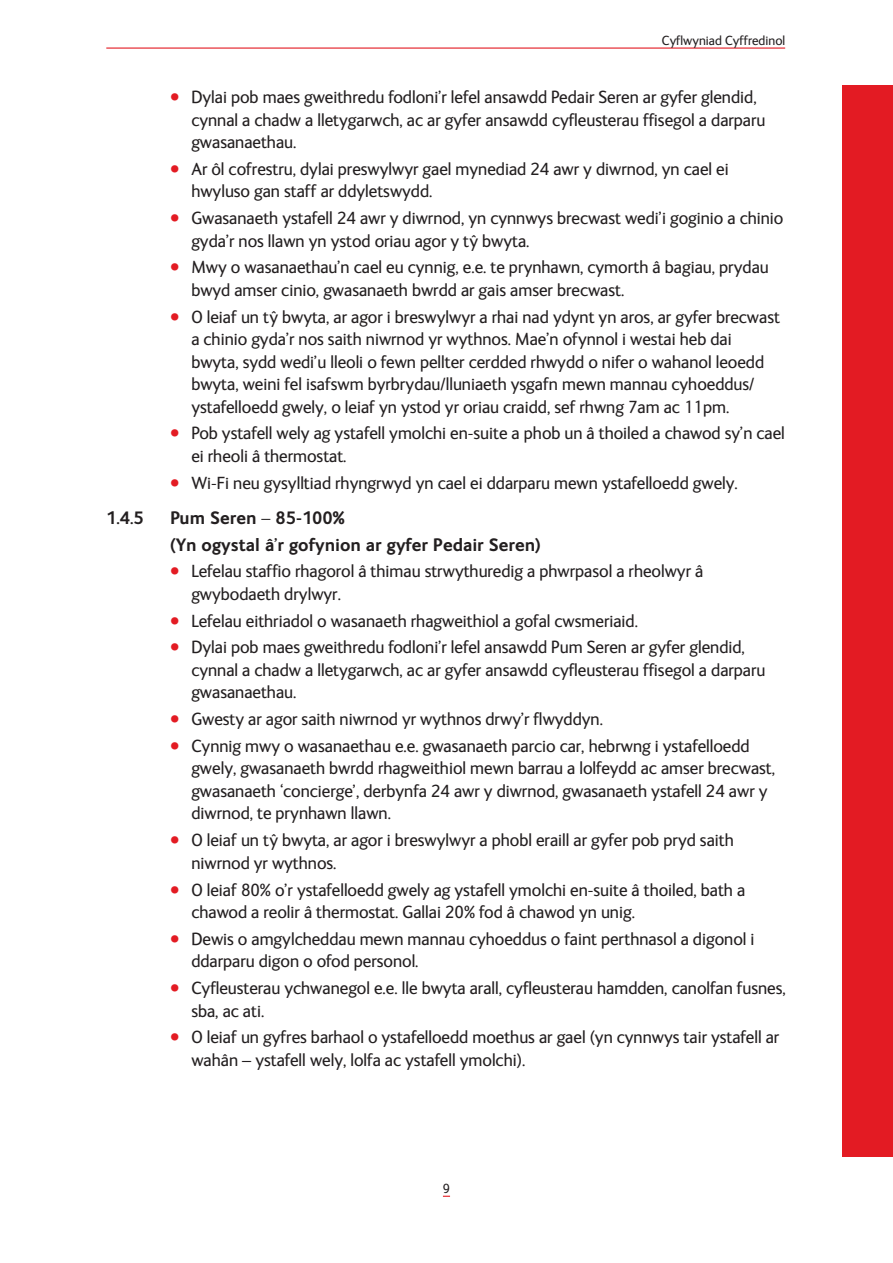
<style>
.page{position:relative;width:893px;height:1263px;background:#fff}
.page>*{position:absolute;margin:0;border:0;box-sizing:border-box;transform-origin:0 0}
.t1{font:18px/22.5px "FS Ingrid";color:#231f20}
.t2{font:700 18px/26.7px "FS Ingrid";color:#231f20}
.t3{font:13.5px "FS Ingrid";color:#231f20}
.s1{font-size:23.25px;color:#e31b23}
</style>
<div class="page">
<div style="left:842px;top:85px;width:51px;height:1072px;background:#e31b23"></div>
<hr style="left:106px;top:48px;width:679px;height:1px;background:#e31b23">
<p class="t3" style="left:662px;top:33px;width:125px">Cyflwyniad Cyffredinol</p>
<p class="t1" style="left:191px;top:86px;width:576px;text-indent:-21px"><span class="s1">•</span> Dylai pob maes gweithredu fodloni’r lefel ansawdd Pedair Seren ar gyfer glendid, cynnal a chadw a lletygarwch, ac ar gyfer ansawdd cyfleusterau ffisegol a darparu gwasanaethau.</p>
<p class="t1" style="left:191px;top:158px;width:539px;text-indent:-21px"><span class="s1">•</span> Ar ôl cofrestru, dylai preswylwyr gael mynediad 24 awr y diwrnod, yn cael ei hwyluso gan staff ar ddyletswydd.</p>
<p class="t1" style="left:191px;top:207px;width:594px;text-indent:-21px"><span class="s1">•</span> Gwasanaeth ystafell 24 awr y diwrnod, yn cynnwys brecwast wedi’i goginio a chinio gyda’r nos llawn yn ystod oriau agor y t^y bwyta.</p>
<p class="t1" style="left:191px;top:256px;width:579px;text-indent:-21px"><span class="s1">•</span> Mwy o wasanaethau’n cael eu cynnig, e.e. te prynhawn, cymorth â bagiau, prydau bwyd amser cinio, gwasanaeth bwrdd ar gais amser brecwast.</p>
<p class="t1" style="left:191px;top:306px;width:590px;text-indent:-21px"><span class="s1">•</span> O leiaf un t^y bwyta, ar agor i breswylwyr a rhai nad ydynt yn aros, ar gyfer brecwast a chinio gyda’r nos saith niwrnod yr wythnos. Mae’n ofynnol i westai heb dai bwyta, sydd wedi’u lleoli o fewn pellter cerdded rhwydd o nifer o wahanol leoedd bwyta, weini fel isafswm byrbrydau/lluniaeth ysgafn mewn mannau cyhoeddus/ ystafelloedd gwely, o leiaf yn ystod yr oriau craidd, sef rhwng 7am ac 11pm.</p>
<p class="t1" style="left:191px;top:422px;width:595px;text-indent:-21px"><span class="s1">•</span> Pob ystafell wely ag ystafell ymolchi en-suite a phob un â thoiled a chawod sy’n cael ei rheoli â thermostat.</p>
<p class="t1" style="left:170px;top:472px;width:569px"><span class="s1">•</span> Wi-Fi neu gysylltiad rhyngrwyd yn cael ei ddarparu mewn ystafelloedd gwely.</p>
<p class="t2" style="left:106px;top:504px;width:39px">1.4.5</p>
<p class="t2" style="left:170px;top:504px;width:372px">Pum Seren – 85-100%<br>(Yn ogystal â’r gofynion ar gyfer Pedair Seren)</p>
<p class="t1" style="left:191px;top:560px;width:513px;text-indent:-21px"><span class="s1">•</span> Lefelau staffio rhagorol â thimau strwythuredig a phwrpasol a rheolwyr â gwybodaeth drylwyr.</p>
<p class="t1" style="left:170px;top:610px;width:469px"><span class="s1">•</span> Lefelau eithriadol o wasanaeth rhagweithiol a gofal cwsmeriaid.</p>
<p class="t1" style="left:191px;top:636px;width:576px;text-indent:-21px"><span class="s1">•</span> Dylai pob maes gweithredu fodloni’r lefel ansawdd Pum Seren ar gyfer glendid, cynnal a chadw a lletygarwch, ac ar gyfer ansawdd cyfleusterau ffisegol a darparu gwasanaethau.</p>
<p class="t1" style="left:170px;top:708px;width:434px"><span class="s1">•</span> Gwesty ar agor saith niwrnod yr wythnos drwy’r flwyddyn.</p>
<p class="t1" style="left:191px;top:735px;width:585px;text-indent:-21px"><span class="s1">•</span> Cynnig mwy o wasanaethau e.e. gwasanaeth parcio car, hebrwng i ystafelloedd gwely, gwasanaeth bwrdd rhagweithiol mewn barrau a lolfeydd ac amser brecwast, gwasanaeth ‘concierge’, derbynfa 24 awr y diwrnod, gwasanaeth ystafell 24 awr y diwrnod, te prynhawn llawn.</p>
<p class="t1" style="left:191px;top:829px;width:544px;text-indent:-21px"><span class="s1">•</span> O leiaf un t^y bwyta, ar agor i breswylwyr a phobl eraill ar gyfer pob pryd saith niwrnod yr wythnos.</p>
<p class="t1" style="left:191px;top:878px;width:555px;text-indent:-21px"><span class="s1">•</span> O leiaf 80% o’r ystafelloedd gwely ag ystafell ymolchi en-suite â thoiled, bath a chawod a reolir â thermostat. Gallai 20% fod â chawod yn unig.</p>
<p class="t1" style="left:191px;top:928px;width:565px;text-indent:-21px"><span class="s1">•</span> Dewis o amgylcheddau mewn mannau cyhoeddus o faint perthnasol a digonol i ddarparu digon o ofod personol.</p>
<p class="t1" style="left:191px;top:977px;width:596px;text-indent:-21px"><span class="s1">•</span> Cyfleusterau ychwanegol e.e. lle bwyta arall, cyfleusterau hamdden, canolfan fusnes, sba, ac ati.</p>
<p class="t1" style="left:191px;top:1026px;width:589px;text-indent:-21px"><span class="s1">•</span> O leiaf un gyfres barhaol o ystafelloedd moethus ar gael (yn cynnwys tair ystafell ar wahân – ystafell wely, lolfa ac ystafell ymolchi).</p>
<p class="t3" style="left:443px;top:1181px;width:9px">9</p>
</div>
